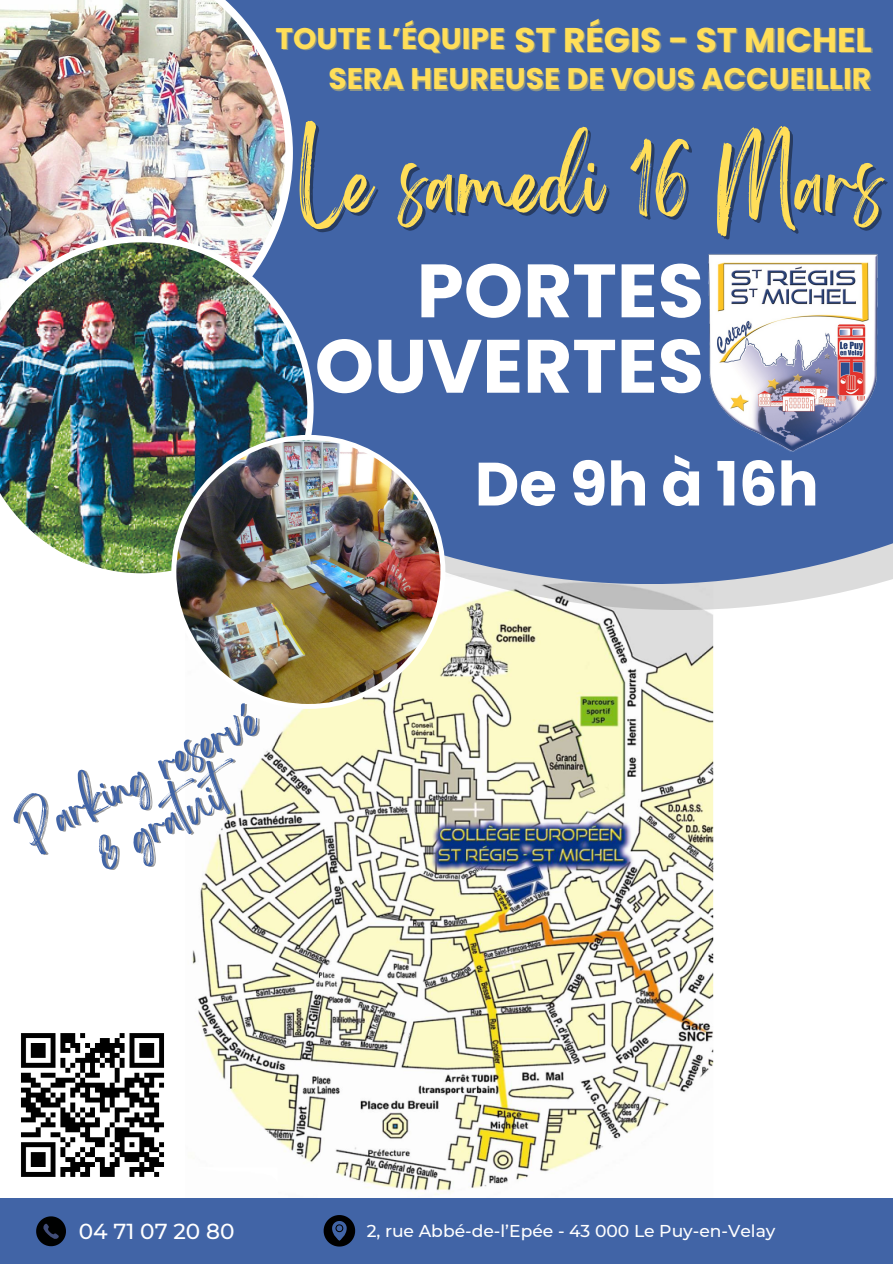
<style>
.page{position:relative;width:893px;height:1264px;background:#fff}
.page>*{position:absolute;margin:0;border:0;box-sizing:border-box;transform-origin:0 0}
.t1{font:700 75.45px/75.3px "Poppins";color:#fff;text-align:right}
.t2{font:70.65px "Brightwall";color:#ffde59}
.t3{font:700 61.05px "Poppins";color:#fff}
.t4{font:37.65px "Brightwall";color:#4164a6}
.t5{font:700 34.2px "Poppins";color:#ffde59}
.t6{font:700 29.7px "Poppins";color:#ffde59}
.t7{font:500 21.6px "Montserrat";color:#fff}
.t8{font:500 17.1px "Montserrat";color:#fff}
</style>
<div class="page">
<img style="left:192px;top:610px;width:522px;height:585px">
<svg style="left:447px;top:584px;width:428px;height:26px"></svg>
<div style="left:0;top:0;width:892px;height:584px;background:#4164a6"></div>
<img style="left:0;top:0;width:293px;height:236px">
<img style="left:0;top:236px;width:313px;height:343px">
<img style="left:171px;top:435px;width:274px;height:274px">
<div style="left:0;top:1197px;width:892px;height:66px;background:#4164a6"></div>
<svg style="left:323px;top:1215px;width:32px;height:31px"></svg>
<img style="left:21px;top:1033px;width:143px;height:144px">
<svg style="left:36px;top:1216px;width:30px;height:30px"></svg>
<img style="left:708px;top:254px;width:170px;height:198px">
<p class="t6" style="left:275px;top:18px;width:231px">TOUTE L’ÉQUIPE</p>
<p class="t5" style="left:514px;top:16px;width:359px">ST RÉGIS - ST MICHEL</p>
<h5 class="t6" style="left:328px;top:58px;width:544px">SERA HEUREUSE DE VOUS ACCUEILLIR</h5>
<h1 class="t2" style="left:298px;top:159px;width:585px">Le samedi 16 Mars</h1>
<p class="t1" style="left:315px;top:253px;width:391px">PORTES<br>OUVERTES</p>
<p class="t4" style="left:15px;top:824px;width:263px;rotate:-27deg">Parking reservé</p>
<p class="t4" style="left:92px;top:843px;width:143px;rotate:-27deg">&amp; gratuit</p>
<p class="t3" style="left:475px;top:441px;width:345px">De 9h à 16h</p>
<h3 class="t7" style="left:79px;top:1218px;width:157px">04 71 07 20 80</h3>
<p class="t8" style="left:366px;top:1220px;width:410px">2, rue Abbé-de-l’Epée - 43 000 Le Puy-en-Velay</p>
</div>
